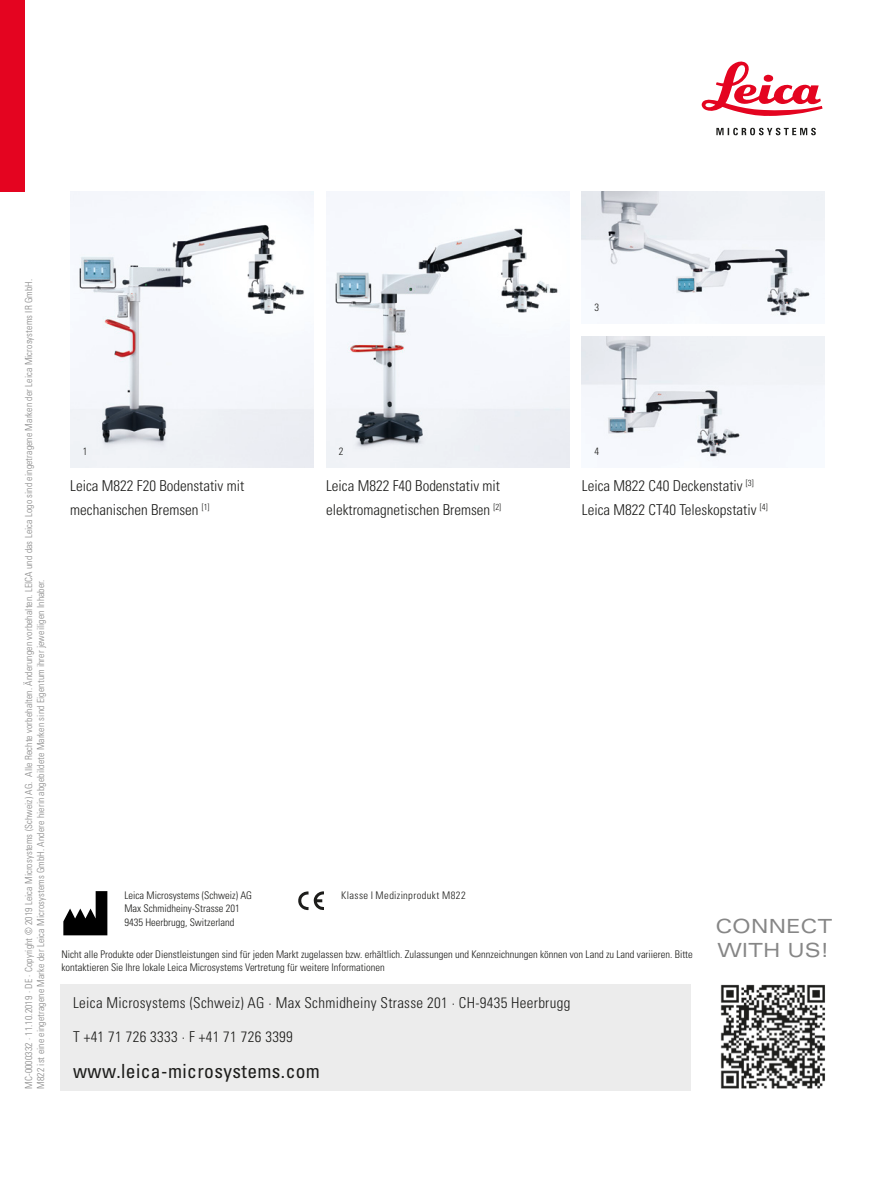
<style>
.page{position:relative;width:893px;height:1191px;background:#fff}
.page>*{position:absolute;margin:0;border:0;box-sizing:border-box;transform-origin:0 0}
.t1{font:condensed 19.5px "Univers LT Std";letter-spacing:.02em;color:#1d1d1b}
.t2{font:expanded 19.5px/24px "Univers LT Std";letter-spacing:.01em;color:#868686}
.t3{font:300 condensed 15px/24px "Univers LT Std";color:#1d1d1b}
.t4{font:300 condensed 15px "Univers LT Std";letter-spacing:.02em;color:#1d1d1b}
.t5{font:300 condensed 10.5px/13.5px "Univers LT Std";color:#1d1d1b}
.t6{font:300 condensed 10.5px "Univers LT Std";letter-spacing:.04em;color:#1d1d1b}
.t7{font:300 condensed 9.75px/12px "Univers LT Std";letter-spacing:.01em;color:#868686}
</style>
<div class="page">
<img style="left:70px;top:191px;width:243px;height:277px">
<img style="left:326px;top:191px;width:243px;height:277px">
<img style="left:582px;top:191px;width:243px;height:126px">
<img style="left:582px;top:336px;width:243px;height:125px">
<img style="left:720px;top:984px;width:105px;height:105px">
<div style="left:60px;top:984px;width:631px;height:107px;background:#ececec"></div>
<svg style="left:298px;top:891px;width:26px;height:19px"></svg>
<svg style="left:63px;top:891px;width:44px;height:44px"></svg>
<svg style="left:702px;top:61px;width:120px;height:55px"></svg>
<svg style="left:716px;top:128px;width:100px;height:7px"></svg>
<div style="left:0;top:0;width:25px;height:191px;background:#e40420"></div>
<p class="t7" style="left:23px;top:1089px;width:811px;rotate:-90deg">MC-0000332 · 11.10.2019 · DE · Copyright © 2019 Leica Microsystems (Schweiz) AG. Alle Rechte vorbehalten. Änderungen vorbehalten. LEICA und das Leica Logo sind eingetragene Marken der Leica Microsystems IR GmbH.<br>M822 ist eine eingetragene Marke der Leica Microsystems GmbH. Andere hierin abgebildete Marken sind Eigentum ihrer jeweiligen Inhaber.</p>
<p class="t5" style="left:83px;top:445px;width:6px">1</p>
<p class="t5" style="left:339px;top:445px;width:6px">2</p>
<p class="t5" style="left:595px;top:300px;width:6px">3</p>
<p class="t5" style="left:595px;top:445px;width:6px">4</p>
<h2 class="t3" style="left:70px;top:473px;width:176px">Leica M822 F20 Bodenstativ mit mechanischen Bremsen <sup>[1]</sup></h2>
<h2 class="t3" style="left:326px;top:473px;width:177px">Leica M822 F40 Bodenstativ mit elektromagnetischen Bremsen <sup>[2]</sup></h2>
<h2 class="t3" style="left:582px;top:473px;width:187px">Leica M822 C40 Deckenstativ <sup>[3]<br></sup>Leica M822 CT40 Teleskopstativ <sup>[4]</sup></h2>
<p class="t5" style="left:124px;top:888px;width:129px">Leica Microsystems (Schweiz) AG<br>Max Schmidheiny-Strasse 201<br>9435 Heerbrugg, Switzerland</p>
<p class="t5" style="left:61px;top:947px;width:633px">Nicht alle Produkte oder Dienstleistungen sind für jeden Markt zugelassen bzw. erhältlich. Zulassungen und Kennzeichnungen können von Land zu Land variieren. Bitte kontaktieren Sie Ihre lokale Leica Microsystems Vertretung für weitere Informationen</p>
<p class="t6" style="left:341px;top:889px;width:126px">Klasse I Medizinprodukt M822</p>
<h2 class="t4" style="left:73px;top:994px;width:499px">Leica Microsystems (Schweiz) AG · Max Schmidheiny Strasse 201 · CH-9435 Heerbrugg</h2>
<h2 class="t4" style="left:73px;top:1028px;width:221px">T +41 71 726 3333 · F +41 71 726 3399</h2>
<h1 class="t1" style="left:73px;top:1058px;width:248px">www.leica-microsystems.com</h1>
<h1 class="t2" style="left:715px;top:914px;width:118px">CONNECT<br>WITH US!</h1>
</div>
